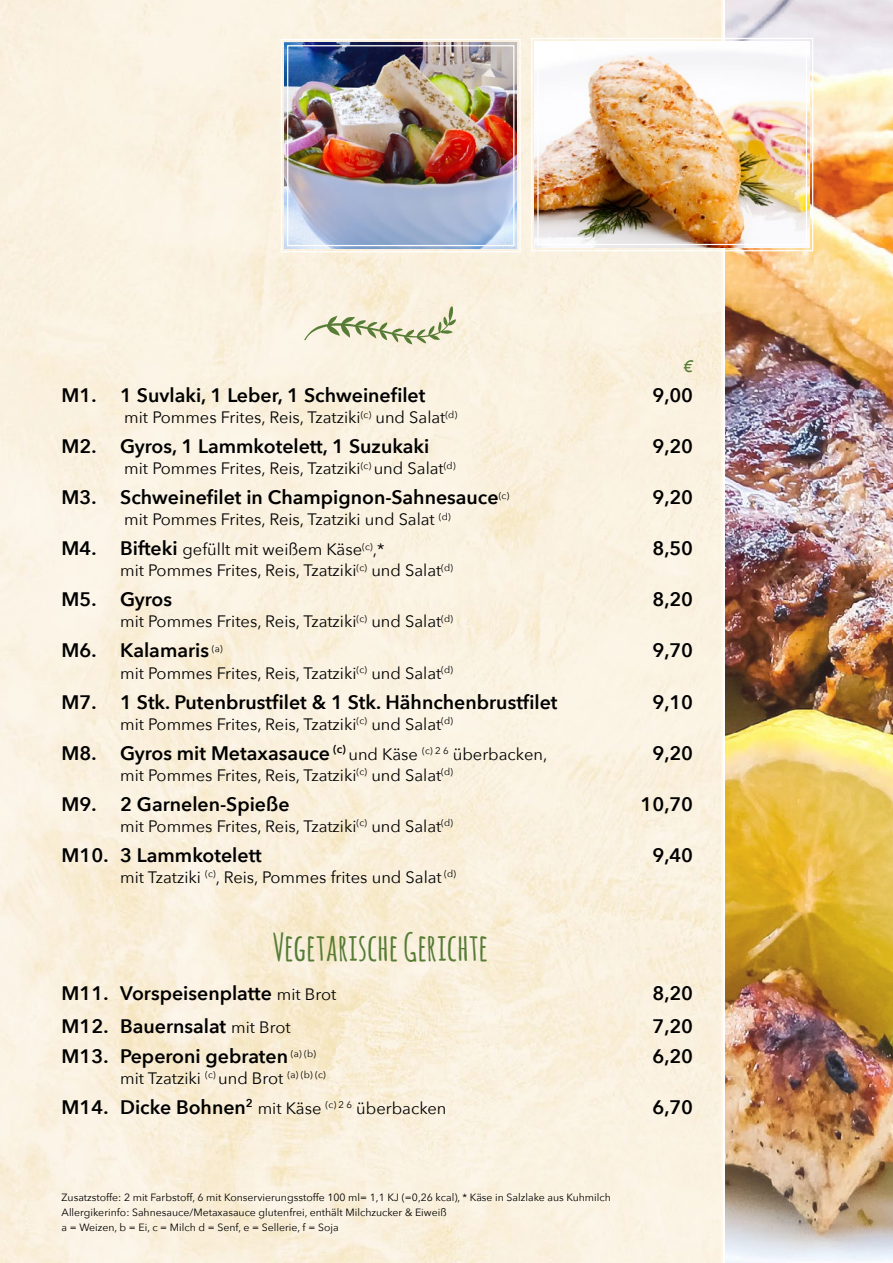
<style>
.page{position:relative;width:893px;height:1263px;background:#fff}
.page>*{position:absolute;margin:0;border:0;box-sizing:border-box;transform-origin:0 0}
.t1{font:700 37.5px "Amatic";letter-spacing:.025em;color:#567c35}
.t2{font:600 19.5px "Avenir Next";color:#000}
.t3{font:16.5px/30px "Avenir Next";color:#000}
.t4{font:italic 500 16.5px "Avenir Next";color:#567c35}
.t5{font:10.5px/15px "Avenir Next";color:#000}
.s1{font-weight:600;font-size:19.5px}
.s2{font-weight:400;font-size:16.5px}
</style>
<div class="page">
<svg style="left:304px;top:306px;width:152px;height:38px;background:#deddc1"></svg>
<img style="left:725px;top:0;width:168px;height:1263px">
<img style="left:530px;top:37px;width:284px;height:215px">
<div style="left:537px;top:44px;width:270px;height:201px;border:1px solid #fff"></div>
<img style="left:280px;top:38px;width:241px;height:215px">
<div style="left:287px;top:45px;width:227px;height:201px;border:1px solid #fff"></div>
<p class="t4" style="left:683px;top:353px;width:11px">€</p>
<p class="t2" style="left:62px;top:379px;width:365px">M1. 1 Suvlaki, 1 Leber, 1 Schweinefilet</p>
<p class="t2" style="left:652px;top:379px;width:42px">9,00</p>
<p class="t3" style="left:124px;top:402px;width:335px">mit Pommes Frites, Reis, Tzatziki<sup>(c)</sup> und Salat<sup>(d)</sup></p>
<p class="t2" style="left:62px;top:430px;width:369px">M2. Gyros, 1 Lammkotelett, 1 Suzukaki</p>
<p class="t2" style="left:652px;top:430px;width:42px">9,20</p>
<p class="t3" style="left:124px;top:453px;width:333px">mit Pommes Frites, Reis, Tzatziki<sup>(c)</sup> und Salat<sup>(d)</sup></p>
<p class="t2" style="left:62px;top:481px;width:449px">M3. Schweinefilet in Champignon-Sahnesauce<sup>(c)</sup></p>
<p class="t2" style="left:652px;top:481px;width:42px">9,20</p>
<p class="t3" style="left:62px;top:504px;width:391px;text-indent:63px">mit Pommes Frites, Reis, Tzatziki und Salat <sup>(d)<br></sup><span class="s1">M4. Bifteki</span> gefüllt mit weißem Käse<sup>(c)</sup>,*</p>
<p class="t2" style="left:652px;top:532px;width:42px">8,50</p>
<p class="t3" style="left:120px;top:555px;width:335px">mit Pommes Frites, Reis, Tzatziki<sup>(c)</sup> und Salat<sup>(d)</sup></p>
<p class="t2" style="left:62px;top:583px;width:112px">M5. Gyros</p>
<p class="t2" style="left:652px;top:583px;width:42px">8,20</p>
<p class="t3" style="left:120px;top:606px;width:335px">mit Pommes Frites, Reis, Tzatziki<sup>(c)</sup> und Salat<sup>(d)</sup></p>
<p class="t2" style="left:62px;top:634px;width:163px">M6. Kalamaris <sup>(a)</sup></p>
<p class="t2" style="left:652px;top:634px;width:42px">9,70</p>
<p class="t3" style="left:120px;top:657px;width:335px">mit Pommes Frites, Reis, Tzatziki<sup>(c)</sup> und Salat<sup>(d)</sup></p>
<p class="t2" style="left:62px;top:685px;width:497px">M7. 1 Stk. Putenbrustfilet &amp; 1 Stk. Hähnchenbrustfilet</p>
<p class="t2" style="left:652px;top:685px;width:42px">9,10</p>
<p class="t3" style="left:120px;top:708px;width:335px">mit Pommes Frites, Reis, Tzatziki<sup>(c)</sup> und Salat<sup>(d)</sup></p>
<p class="t2" style="left:62px;top:736px;width:487px">M8. Gyros mit Metaxasauce <sup>(c)</sup> <span class="s2">und Käse</span> <sup>(c)</sup> <sup>2</sup> <sup>6</sup> <span class="s2">überbacken,</span></p>
<p class="t2" style="left:652px;top:736px;width:42px">9,20</p>
<p class="t3" style="left:120px;top:759px;width:335px">mit Pommes Frites, Reis, Tzatziki<sup>(c)</sup> und Salat<sup>(d)</sup></p>
<p class="t2" style="left:62px;top:787px;width:229px">M9. 2 Garnelen-Spieße</p>
<p class="t2" style="left:641px;top:787px;width:54px">10,70</p>
<p class="t3" style="left:120px;top:810px;width:335px">mit Pommes Frites, Reis, Tzatziki<sup>(c)</sup> und Salat<sup>(d)</sup></p>
<p class="t2" style="left:62px;top:838px;width:201px">M10. 3 Lammkotelett</p>
<p class="t2" style="left:652px;top:838px;width:42px">9,40</p>
<p class="t3" style="left:120px;top:861px;width:337px">mit Tzatziki <sup>(c)</sup>, Reis, Pommes frites und Salat <sup>(d)</sup></p>
<h1 class="t1" style="left:273px;top:920px;width:216px">Vegetarische Gerichte</h1>
<p class="t2" style="left:62px;top:976px;width:276px">M11. Vorspeisenplatte <span class="s2">mit Brot</span></p>
<p class="t2" style="left:652px;top:976px;width:42px">8,20</p>
<p class="t2" style="left:62px;top:1009px;width:230px">M12. Bauernsalat <span class="s2">mit Brot</span></p>
<p class="t2" style="left:652px;top:1009px;width:42px">7,20</p>
<p class="t2" style="left:62px;top:1039px;width:256px">M13. Peperoni gebraten <sup>(a)</sup> <sup>(b)</sup></p>
<p class="t2" style="left:652px;top:1039px;width:42px">6,20</p>
<p class="t3" style="left:62px;top:1062px;width:386px;text-indent:58px">mit Tzatziki <sup>(c)</sup> und Brot <sup>(a)</sup> <sup>(b)</sup> <sup>(c)<br></sup><span class="s1">M14. Dicke Bohnen</span><sup>2</sup> mit Käse <sup>(c)</sup> <sup>2</sup> <sup>6</sup> überbacken</p>
<p class="t2" style="left:652px;top:1090px;width:42px">6,70</p>
<p class="t5" style="left:62px;top:1189px;width:551px">Zusatzstoffe: 2 mit Farbstoff, 6 mit Konservierungsstoffe 100 ml= 1,1 KJ (=0,26 kcal), * Käse in Salzlake aus Kuhmilch<br>Allergikerinfo: Sahnesauce/Metaxasauce glutenfrei, enthält Milchzucker &amp; Eiweiß<br>a = Weizen, b = Ei, c = Milch d = Senf, e = Sellerie, f = Soja</p>
</div>
